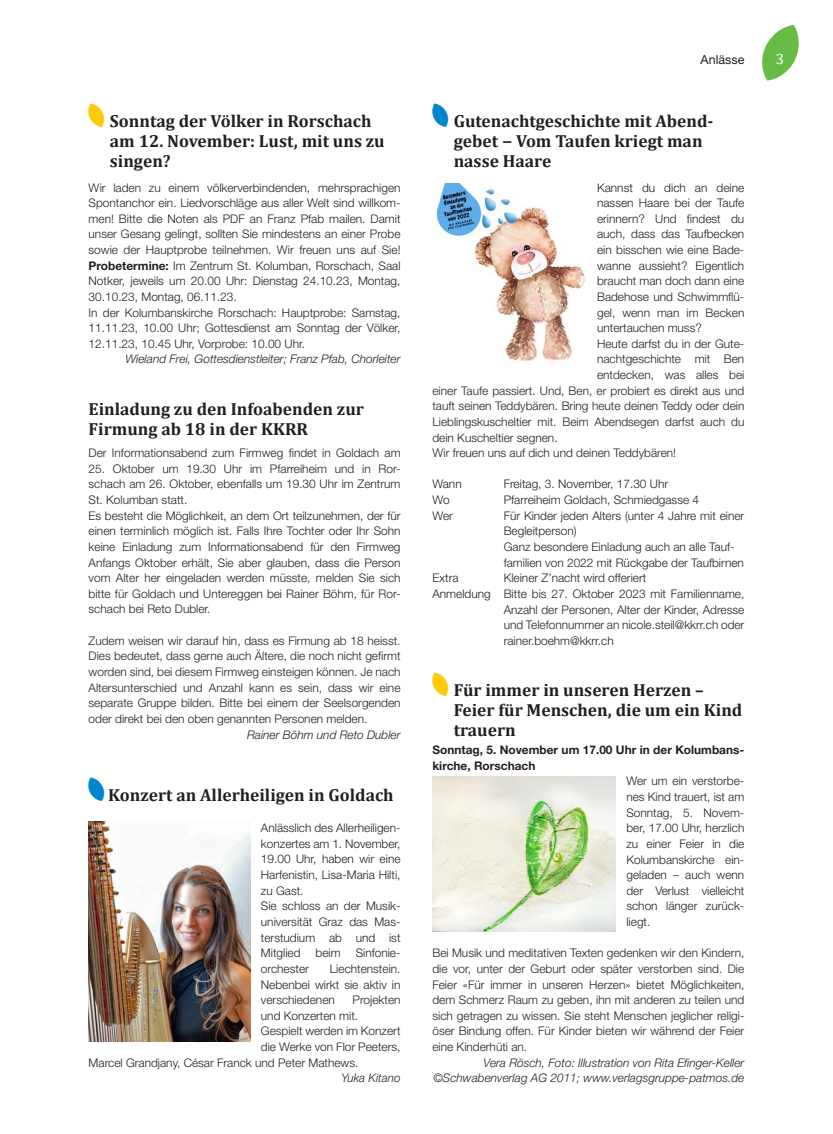
<style>
.page{position:relative;width:833px;height:1134px;background:#fff}
.page>*{position:absolute;margin:0;border:0;box-sizing:border-box;transform-origin:0 0}
.t1{font:700 17.5px/20px "Cambria";color:#231f20}
.t2{font:15px "Cambria";color:#fff}
.t3{font:12.5px "Helvetica Neue LT Std";color:#231f20}
.t4{font:300 11.88px/15.6px "Helvetica Neue LT Std";color:#231f20}
.t5{font:italic 300 11.88px/15.6px "Helvetica Neue LT Std";color:#231f20;text-align:right}
.t6{font:700 11.88px/15.6px "Helvetica Neue LT Std";color:#231f20}
.s1{font-weight:700}
</style>
<div class="page">
<svg style="left:762px;top:25px;width:37px;height:56px"></svg>
<img style="left:89px;top:821px;width:161px;height:221px">
<img style="left:436px;top:183px;width:149px;height:182px">
<img style="left:432px;top:776px;width:184px;height:155px">
<h1 class="t1" style="left:110px;top:110px;width:276px">Sonntag der Völker in Rorschach am 12. November: Lust, mit uns zu singen?</h1>
<p class="t4" style="left:89px;top:179px;width:313px">Wir laden zu einem völkerverbindenden, mehrsprachigen Spontanchor ein. Liedvorschläge aus aller Welt sind willkom&shy;men! Bitte die Noten als PDF an Franz Pfab mailen. Damit unser Gesang gelingt, sollten Sie mindestens an einer Probe sowie der Hauptprobe teilnehmen. Wir freuen uns auf Sie!<br><span class="s1">Probetermine:</span> Im Zentrum St. Kolumban, Rorschach, Saal Notker, jeweils um 20.00 Uhr: Dienstag 24.10.23, Montag, 30.10.23, Montag, 06.11.23.<br>In der Kolumbanskirche Rorschach: Hauptprobe: Samstag, 11.11.23, 10.00 Uhr; Gottesdienst am Sonntag der Völker, 12.11.23, 10.45 Uhr, Vorprobe: 10.00 Uhr.</p>
<p class="t5" style="left:125px;top:351px;width:277px">Wieland Frei, Gottesdienstleiter; Franz Pfab, Chorleiter</p>
<h1 class="t1" style="left:89px;top:398px;width:277px">Einladung zu den Infoabenden zur<br>Firmung ab 18 in der KKRR</h1>
<p class="t4" style="left:89px;top:445px;width:313px">Der Informationsabend zum Firmweg findet in Goldach am</p>
<p class="t4" style="left:89px;top:460px;width:313px">25. Oktober um 19.30 Uhr im Pfarreiheim und in Ror&shy;schach am 26. Oktober, ebenfalls um 19.30 Uhr im Zentrum St. Kolumban statt.<br>Es besteht die Möglichkeit, an dem Ort teilzunehmen, der für einen terminlich möglich ist. Falls Ihre Tochter oder Ihr Sohn keine Einladung zum Informationsabend für den Firmweg Anfangs Oktober erhält, Sie aber glauben, dass die Person vom Alter her eingeladen werden müsste, melden Sie sich bitte für Goldach und Untereggen bei Rainer Böhm, für Ror&shy;schach bei Reto Dubler.</p>
<p class="t4" style="left:89px;top:632px;width:313px;text-align:justify">Zudem weisen wir darauf hin, dass es Firmung ab 18 heisst.<br>Dies bedeutet, dass gerne auch Ältere, die noch nicht gefirmt worden sind, bei diesem Firmweg einsteigen können. Je nach Altersunterschied und Anzahl kann es sein, dass wir eine separate Gruppe bilden. Bitte bei einem der Seelsorgenden oder direkt bei den oben genannten Personen melden.</p>
<p class="t5" style="left:247px;top:726px;width:155px">Rainer Böhm und Reto Dubler</p>
<h1 class="t1" style="left:108px;top:784px;width:287px">Konzert an Allerheiligen in Goldach</h1>
<p class="t4" style="left:261px;top:820px;width:141px">Anlässlich des Allerheiligen&shy;konzertes am 1. November,<br>19.00 Uhr, haben wir eine<br>Harfenistin, Lisa-Maria Hilti, zu Gast.<br>Sie schloss an der Musik&shy;universität Graz das Mas&shy;terstudium ab und ist<br>Mitglied</p>
<p class="t4" style="left:315px;top:945px;width:27px">beim</p>
<p class="t4" style="left:356px;top:945px;width:46px">Sinfonie-</p>
<p class="t4" style="left:261px;top:961px;width:141px;text-align:justify;text-indent:69px">Liechtenstein.<br>Nebenbei wirkt sie aktiv in verschiedenen</p>
<p class="t4" style="left:261px;top:961px;width:49px">orchester</p>
<p class="t4" style="left:352px;top:992px;width:49px">Projekten</p>
<p class="t4" style="left:261px;top:1007px;width:99px">und Konzerten mit.</p>
<p class="t4" style="left:261px;top:1023px;width:141px">Gespielt werden im Konzert</p>
<p class="t4" style="left:261px;top:1039px;width:141px">die Werke von Flor Peeters,</p>
<p class="t4" style="left:89px;top:1054px;width:271px">Marcel Grandjany, César Franck und Peter Mathews.</p>
<p class="t5" style="left:341px;top:1070px;width:61px">Yuka Kitano</p>
<p class="t3" style="left:700px;top:52px;width:45px">Anlässe</p>
<p class="t2" style="left:775px;top:50px;width:10px">3</p>
<h1 class="t1" style="left:454px;top:110px;width:261px">Gutenachtgeschichte mit Abend&shy;gebet − Vom Taufen kriegt man nasse Haare</h1>
<p class="t4" style="left:597px;top:179px;width:149px">Kannst du dich an deine</p>
<p class="t4" style="left:597px;top:195px;width:149px">nassen Haare bei der Taufe</p>
<p class="t4" style="left:597px;top:210px;width:149px">erinnern? Und findest du</p>
<p class="t4" style="left:597px;top:226px;width:149px">auch, dass das Taufbecken</p>
<p class="t4" style="left:597px;top:242px;width:149px">ein bisschen wie eine Bade-</p>
<p class="t4" style="left:597px;top:257px;width:149px">wanne aussieht? Eigentlich</p>
<p class="t4" style="left:597px;top:273px;width:149px">braucht man doch dann eine</p>
<p class="t4" style="left:597px;top:289px;width:149px">Badehose und Schwimmflü-</p>
<p class="t4" style="left:597px;top:304px;width:149px">gel, wenn man im Becken</p>
<p class="t4" style="left:597px;top:320px;width:106px">untertauchen muss?</p>
<p class="t4" style="left:597px;top:336px;width:149px">Heute darfst du in der Gute-</p>
<p class="t4" style="left:597px;top:351px;width:149px">nachtgeschichte mit Ben</p>
<p class="t4" style="left:597px;top:367px;width:149px">entdecken, was alles bei</p>
<p class="t4" style="left:432px;top:382px;width:313px">einer Taufe passiert. Und, Ben, er probiert es direkt aus und</p>
<p class="t4" style="left:432px;top:398px;width:313px">tauft seinen Teddybären. Bring heute deinen Teddy oder dein</p>
<p class="t4" style="left:432px;top:414px;width:313px">Lieblingskuscheltier mit. Beim Abendsegen darfst auch du</p>
<p class="t4" style="left:432px;top:429px;width:127px">dein Kuscheltier segnen.</p>
<p class="t4" style="left:432px;top:445px;width:245px">Wir freuen uns auf dich und deinen Teddybären!</p>
<p class="t4" style="left:432px;top:476px;width:31px">Wann</p>
<p class="t4" style="left:504px;top:476px;width:166px">Freitag, 3. November, 17.30 Uhr</p>
<p class="t4" style="left:432px;top:492px;width:19px">Wo</p>
<p class="t4" style="left:504px;top:492px;width:197px">Pfarreiheim Goldach, Schmiedgasse 4</p>
<p class="t4" style="left:432px;top:507px;width:22px">Wer</p>
<p class="t4" style="left:504px;top:507px;width:242px">Für Kinder jeden Alters (unter 4 Jahre mit einer Begleitperson)<br>Ganz besondere Einladung auch an alle Tauf&shy;familien von 2022 mit Rückgabe der Taufbirnen</p>
<p class="t4" style="left:432px;top:570px;width:28px">Extra</p>
<p class="t4" style="left:504px;top:570px;width:144px">Kleiner Z’nacht wird offeriert</p>
<p class="t4" style="left:432px;top:586px;width:313px">Anmeldung Bitte bis 27. Oktober 2023 mit Familienname,</p>
<p class="t4" style="left:504px;top:601px;width:242px">Anzahl der Personen, Alter der Kinder, Adresse</p>
<p class="t4" style="left:504px;top:617px;width:242px">und Telefonnummer an nicole.steil@kkrr.ch oder</p>
<p class="t4" style="left:504px;top:632px;width:112px">rainer.boehm@kkrr.ch</p>
<h1 class="t1" style="left:454px;top:679px;width:290px">Für immer in unseren Herzen –<br>Feier für Menschen, die um ein Kind trauern</h1>
<p class="t6" style="left:432px;top:742px;width:313px">Sonntag, 5. November um 17.00 Uhr in der Kolumbans&shy;kirche, Rorschach</p>
<p class="t4" style="left:626px;top:773px;width:119px;text-align:justify">Wer um ein verstorbe&shy;nes Kind trauert, ist am Sonntag, 5. Novem&shy;ber, 17.00 Uhr, herzlich zu einer Feier in die Kolumbanskirche ein&shy;geladen – auch wenn der Verlust vielleicht schon länger zurück&shy;liegt.</p>
<p class="t4" style="left:432px;top:945px;width:313px;text-align:justify">Bei Musik und meditativen Texten gedenken wir den Kindern, die vor, unter der Geburt oder später verstorben sind. Die Feier «Für immer in unseren Herzen» bietet Möglichkeiten, dem Schmerz Raum zu geben, ihn mit anderen zu teilen und sich getragen zu wissen. Sie steht Menschen jeglicher religi&shy;öser Bindung offen. Für Kinder bieten wir während der Feier eine Kinderhüti an.</p>
<p class="t5" style="left:433px;top:1054px;width:312px">Vera Rösch, Foto: Illustration von Rita Efinger-Keller ©Schwabenverlag AG 2011; www.verlagsgruppe-patmos.de</p>
</div>
